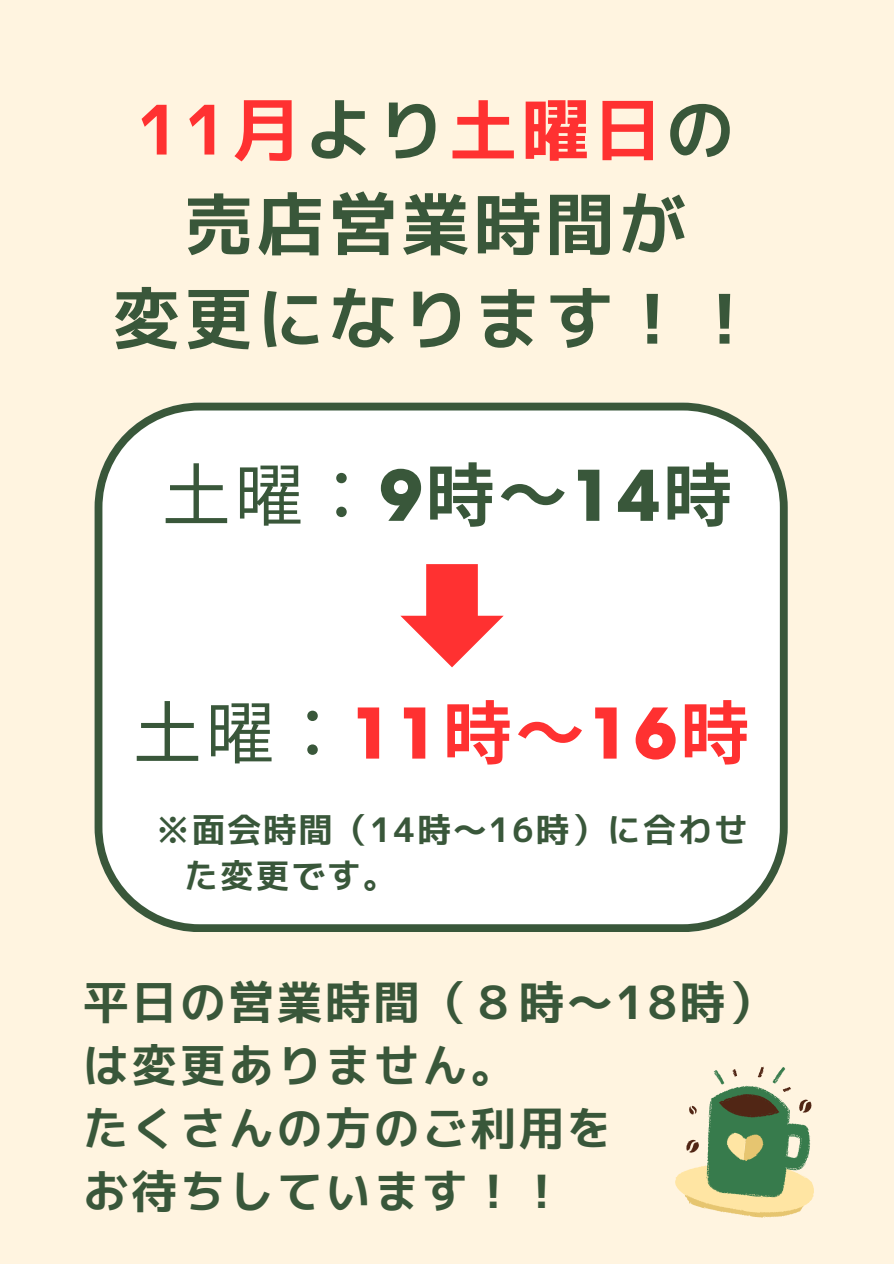
<style>
.page{position:relative;width:894px;height:1264px;background:#fff}
.page>*{position:absolute;margin:0;border:0;box-sizing:border-box;transform-origin:0 0}
.t1{font:700 69px "ITC Avant Garde Pro";color:#ff3131}
.t2{font:69px "Noto Sans CJ Ksc";color:#39573a}
.t3{font:68.1px/94.5px "mplus 1 p bold";letter-spacing:.06em;color:#39573a;text-align:center}
.t4{font:45.6px/63px "mplus 1 p bold";letter-spacing:.06em;color:#39573a}
.t5{font:33.6px "mplus 1 p bold";letter-spacing:.06em;color:#39573a}
.s1{color:#ff3131}
.s2{font-family:"ITC Avant Garde Pro";font-weight:700}
.s3{font-weight:700}
.s4{font-family:"Noto Sans CJ Ksc";font-weight:400;color:#39573a}
.s5{font-family:"Noto Sans CJ Ksc"}
</style>
<div class="page">
<div style="left:0;top:0;width:893px;height:1263px;background:#fff4e0"></div>
<svg style="left:94px;top:402px;width:693px;height:529px;background:#f5f6f4"></svg>
<svg style="left:400px;top:564px;width:103px;height:103px;background:#ff9797"></svg>
<svg style="left:675px;top:1066px;width:139px;height:151px"></svg>
<h2 class="t3" style="left:112px;top:82px;width:647px"><span class="s1">11月</span>より<span class="s1">土曜日</span>の売店営業時間が<br>変更になります！！</h2>
<h1 class="t2" style="left:162px;top:441px;width:571px">土曜： <span class="s2">9</span><span class="s3">時～</span><span class="s2">14</span><span class="s3">時</span></h1>
<h1 class="t1" style="left:133px;top:707px;width:618px"><span class="s4">土曜：</span> 11<span class="s5">時～</span>16<span class="s5">時</span></h1>
<p class="t5" style="left:156px;top:805px;width:593px">※面会時間（14時～16時）に合わせ</p>
<h3 class="t5" style="left:184px;top:851px;width:213px">た変更です。</h3>
<p class="t4" style="left:83px;top:970px;width:691px">平日の営業時間（８時～18時）は変更ありません。<br>たくさんの方のご利用を<br>お待ちしています！！</p>
</div>
